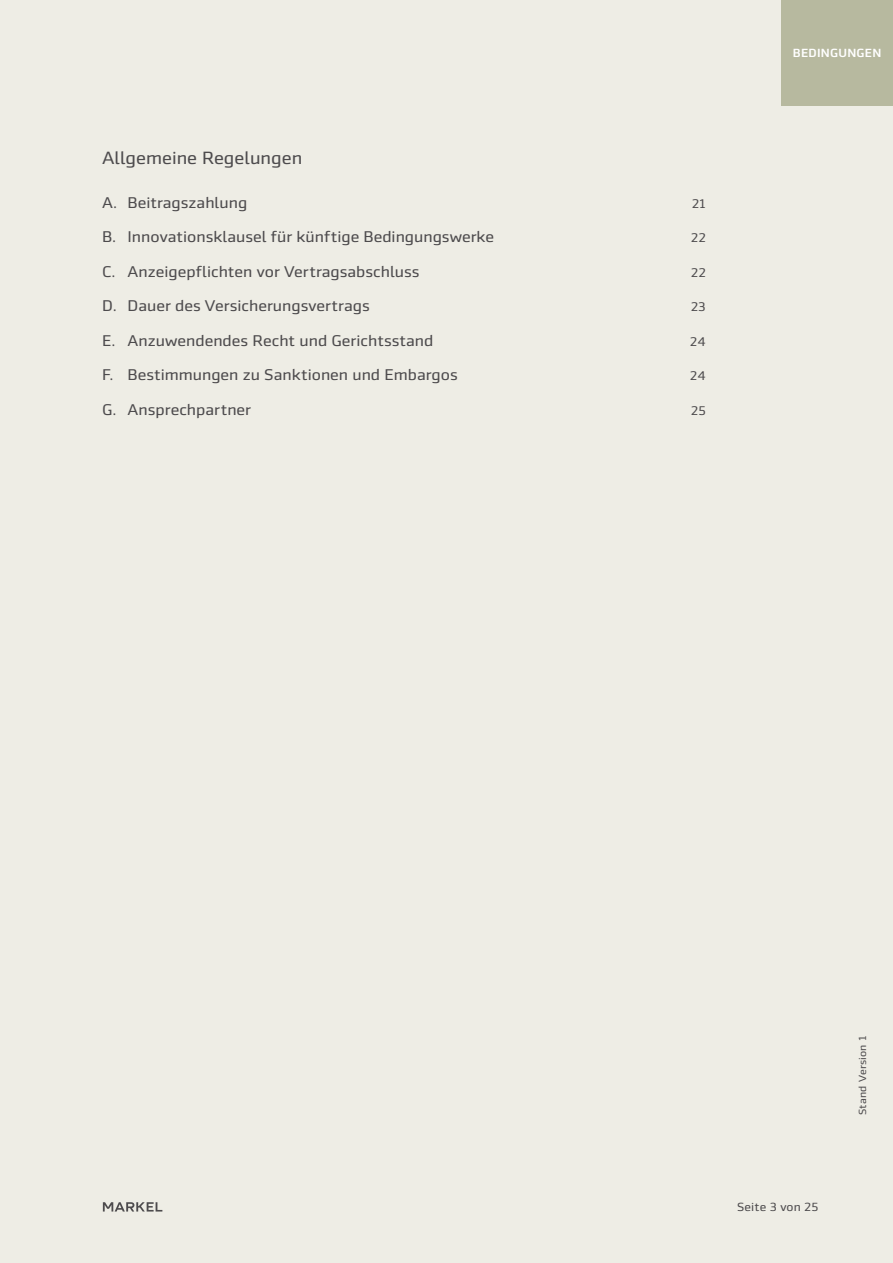
<style>
.page{position:relative;width:893px;height:1263px;background:#eeede5}
.page>*{position:absolute;margin:0;border:0;box-sizing:border-box;transform-origin:0 0}
.t1{font:18px "Markel Sans";color:#4d4b4d}
.t2{font:15.75px "Markel Sans";color:#4d4b4d}
.t3{font:12.75px "Markel Sans";color:#4d4b4d}
.t4{font:12px "Markel Sans";letter-spacing:.01em;color:#4d4b4d}
.t5{font:500 12px "Markel Sans";letter-spacing:.02em;color:#fff}
.t6{font:10.5px "Markel Sans";letter-spacing:.02em;color:#4d4b4d}
</style>
<div class="page">
<svg style="left:103px;top:1202px;width:59px;height:9px"></svg>
<div style="left:781px;top:0;width:112px;height:105px;background:#b7b99f"></div>
<p class="t1" style="left:102px;top:148px;width:202px">Allgemeine Regelungen</p>
<p class="t2" style="left:102px;top:194px;width:147px">A. Beitragszahlung</p>
<p class="t3" style="left:692px;top:196px;width:16px">21</p>
<p class="t2" style="left:102px;top:228px;width:394px">B. Innovationsklausel für künftige Bedingungswerke</p>
<p class="t3" style="left:691px;top:231px;width:17px">22</p>
<p class="t2" style="left:102px;top:263px;width:319px">C. Anzeigepflichten vor Vertragsabschluss</p>
<p class="t3" style="left:691px;top:265px;width:17px">22</p>
<p class="t2" style="left:102px;top:297px;width:269px">D. Dauer des Versicherungsvertrags</p>
<p class="t3" style="left:691px;top:300px;width:17px">23</p>
<p class="t2" style="left:102px;top:332px;width:333px">E. Anzuwendendes Recht und Gerichtsstand</p>
<p class="t3" style="left:690px;top:334px;width:17px">24</p>
<p class="t2" style="left:102px;top:366px;width:357px">F. Bestimmungen zu Sanktionen und Embargos</p>
<p class="t3" style="left:690px;top:369px;width:17px">24</p>
<p class="t2" style="left:102px;top:401px;width:151px">G. Ansprechpartner</p>
<p class="t3" style="left:691px;top:403px;width:17px">25</p>
<p class="t5" style="left:793px;top:46px;width:90px">BEDINGUNGEN</p>
<p class="t4" style="left:737px;top:1200px;width:83px">Seite 3 von 25</p>
<p class="t6" style="left:857px;top:1115px;width:81px;rotate:-90deg">Stand Version 1</p>
</div>
